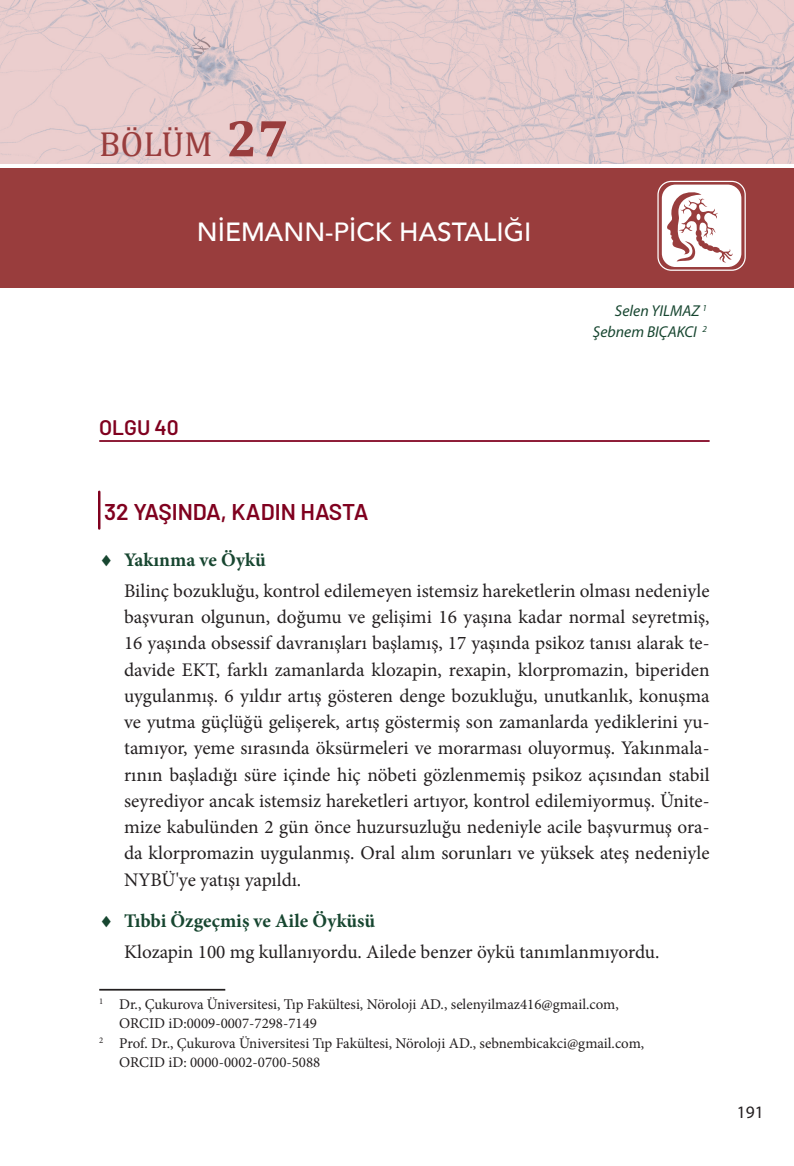
<style>
.page{position:relative;width:794px;height:1166px;background:#fff}
.page>*{position:absolute;margin:0;border:0;box-sizing:border-box;transform-origin:0 0}
.t1{font:35px "Cambria";color:#993d3d}
.t2{font:500 26.25px "Avenir";color:#fff}
.t3{font:600 22.75px "Barlow";color:#80011f}
.t4{font:600 21px "Barlow";color:#80011f}
.t5{font:19.25px/26.2px "Minion Pro";color:#231f20}
.t6{font:17.5px "Myriad Pro";color:#231f20}
.t7{font:italic 15.75px/21px "Myriad Pro";color:#174630;text-align:right}
.t8{font:14.88px "Minion Pro";color:#231f20}
.s1{font-weight:700;font-size:52.5px}
.s2{color:#174630}
.s3{font-weight:700;color:#174630}
</style>
<div class="page">
<div style="left:0;top:168px;width:794px;height:119px;background:#993d3d"></div>
<div style="left:657px;top:181px;width:89px;height:90px;border:1px solid #fff;border-radius:13px"></div>
<div style="left:662px;top:185px;width:79px;height:82px;background:#fff;border-radius:14px"></div>
<svg style="left:667px;top:192px;width:65px;height:71px"></svg>
<img style="left:0;top:0;width:794px;height:164px">
<hr style="left:99px;top:440px;width:610px;height:2px;background:#80011f">
<hr style="left:98px;top:492px;width:2px;height:36px;background:#80011f">
<hr style="left:99px;top:989px;width:126px;height:1px;background:#231f20">
<h1 class="t1" style="left:99px;top:124px;width:191px">BÖLÜM <span class="s1">27</span></h1>
<h2 class="t2" style="left:197px;top:209px;width:336px">NIEMANN-PICK HASTALIĞI</h2>
<p class="t7" style="left:593px;top:300px;width:116px">Selen YILMAZ <sup>1<br></sup>Şebnem BIÇAKCI <sup>2</sup></p>
<p class="t4" style="left:99px;top:412px;width:81px">OLGU 40</p>
<p class="t3" style="left:104px;top:495px;width:266px">32 YAŞINDA, KADIN HASTA</p>
<p class="t5" style="left:124px;top:544px;width:587px;line-height:31.2px;text-indent:-25px"><span class="s2">♦</span> <span class="s3">Yakınma ve Öykü<br></span>Bilinç bozukluğu, kontrol edilemeyen istemsiz hareketlerin olması nedeniyle</p>
<p class="t5" style="left:124px;top:604px;width:587px;text-align:justify">başvuran olgunun, doğumu ve gelişimi 16 yaşına kadar normal seyretmiş, 16 yaşında obsessif davranışları başlamış, 17 yaşında psikoz tanısı alarak te&shy;davide EKT, farklı zamanlarda klozapin, rexapin, klorpromazin, biperiden uygulanmış. 6 yıldır artış gösteren denge bozukluğu, unutkanlık, konuşma ve yutma güçlüğü gelişerek, artış göstermiş son zamanlarda yediklerini yu&shy;tamıyor, yeme sırasında öksürmeleri ve morarması oluyormuş. Yakınmala&shy;rının başladığı süre içinde hiç nöbeti gözlenmemiş psikoz açısından stabil seyrediyor ancak istemsiz hareketleri artıyor, kontrol edilemiyormuş. Ünite&shy;mize kabulünden 2 gün önce huzursuzluğu nedeniyle acile başvurmuş ora&shy;da klorpromazin uygulanmış. Oral alım sorunları ve yüksek ateş nedeniyle NYBÜ'ye yatışı yapıldı.</p>
<p class="t5" style="left:124px;top:905px;width:537px;line-height:31.2px;text-indent:-25px"><span class="s2">♦</span> <span class="s3">Tıbbi Özgeçmiş ve Aile Öyküsü<br></span>Klozapin 100 mg kullanıyordu. Ailede benzer öykü tanımlanmıyordu.</p>
<p class="t8" style="left:99px;top:994px;width:521px"><sup>1</sup> Dr., Çukurova Üniversitesi, Tıp Fakültesi, Nöroloji AD., selenyilmaz416@gmail.com,</p>
<p class="t8" style="left:119px;top:1013px;width:199px">ORCID iD:0009-0007-7298-7149</p>
<p class="t8" style="left:99px;top:1033px;width:546px"><sup>2</sup> Prof. Dr., Çukurova Üniversitesi Tıp Fakültesi, Nöroloji AD., sebnembicakci@gmail.com,</p>
<p class="t8" style="left:119px;top:1052px;width:203px">ORCID iD: 0000-0002-0700-5088</p>
<p class="t6" style="left:737px;top:1101px;width:28px">191</p>
</div>
